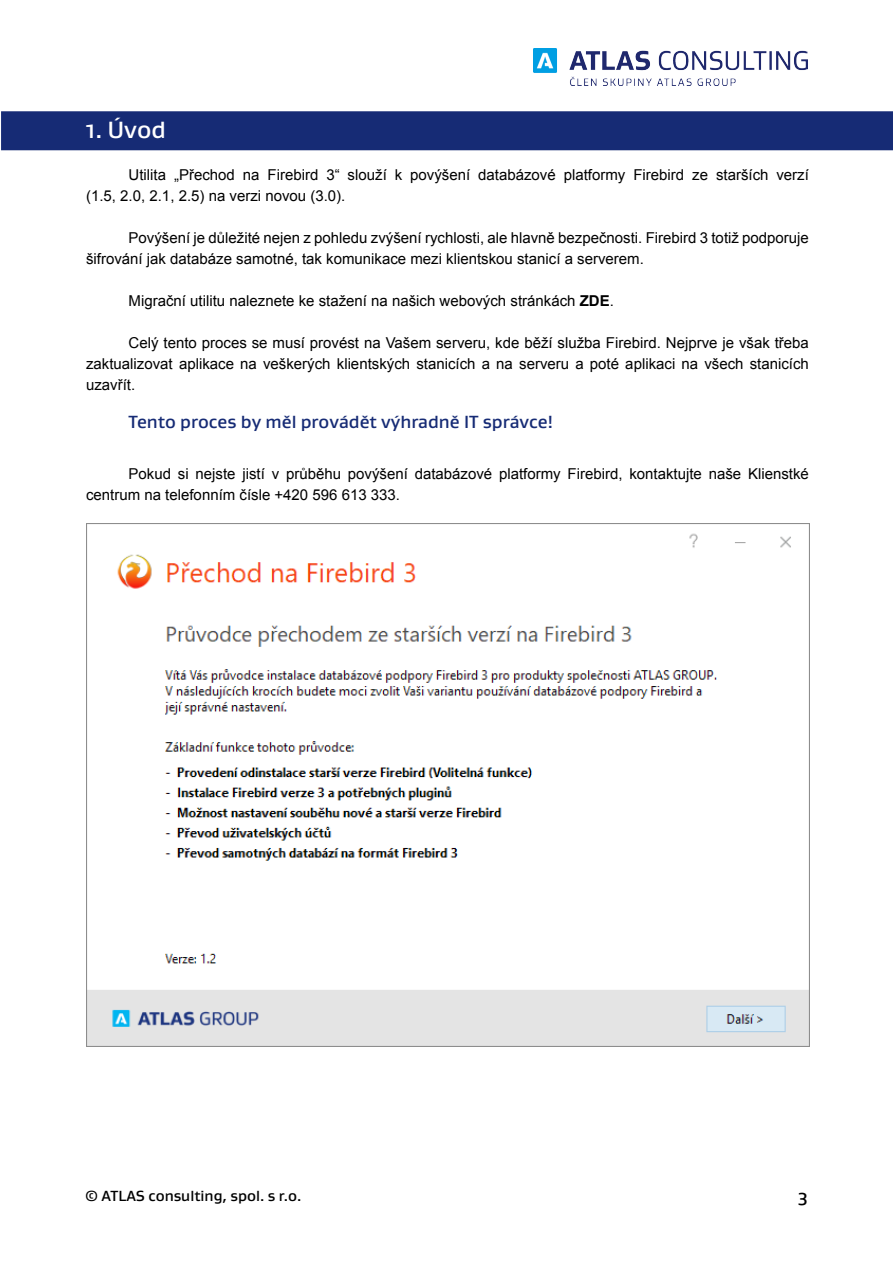
<style>
.page{position:relative;width:893px;height:1263px;background:#fff}
.page>*{position:absolute;margin:0;border:0;box-sizing:border-box;transform-origin:0 0}
.t1{font:500 24px "Gustan";color:#fff}
.t2{font:500 18px "Gustan";color:#162b75}
.t3{font:500 18px "Gustan";color:#000}
.t4{font:15px/21px "Arial";color:#000}
.t5{font:500 15px "Gustan";color:#000}
.s1{font-weight:700}
</style>
<div class="page">
<div style="left:1px;top:111px;width:892px;height:39px;background:#162b75"></div>
<img style="left:86px;top:524px;width:723px;height:522px">
<img style="left:533px;top:48px;width:275px;height:37px">
<h1 class="t1" style="left:86px;top:114px;width:81px">1. Úvod</h1>
<p class="t4" style="left:86px;top:164px;width:724px;text-indent:43px">Utilita „Přechod na Firebird 3“ slouží k povýšení databázové platformy Firebird ze starších verzí (1.5, 2.0, 2.1, 2.5) na verzi novou (3.0).</p>
<p class="t4" style="left:86px;top:227px;width:724px;text-indent:43px">Povýšení je důležité nejen z pohledu zvýšení rychlosti, ale hlavně bezpečnosti. Firebird 3 totiž podporuje šifrování jak databáze samotné, tak komunikace mezi klientskou stanicí a serverem.</p>
<p class="t4" style="left:129px;top:290px;width:487px">Migrační utilitu naleznete ke stažení na našich webových stránkách <span class="s1">ZDE</span>.</p>
<p class="t4" style="left:86px;top:332px;width:724px;text-align:justify;text-indent:43px">Celý tento proces se musí provést na Vašem serveru, kde běží služba Firebird. Nejprve je však třeba zaktualizovat aplikace na veškerých klientských stanicích a na serveru a poté aplikaci na všech stanicích uzavřít.</p>
<p class="t2" style="left:129px;top:410px;width:426px">Tento proces by měl provádět výhradně IT správce!</p>
<p class="t4" style="left:86px;top:463px;width:724px;text-indent:43px">Pokud si nejste jistí v průběhu povýšení databázové platformy Firebird, kontaktujte naše Klienstké centrum na telefonním čísle +420 596 613 333.</p>
<p class="t5" style="left:85px;top:1186px;width:218px">© ATLAS consulting, spol. s r.o.</p>
<p class="t3" style="left:798px;top:1185px;width:11px">3</p>
</div>
